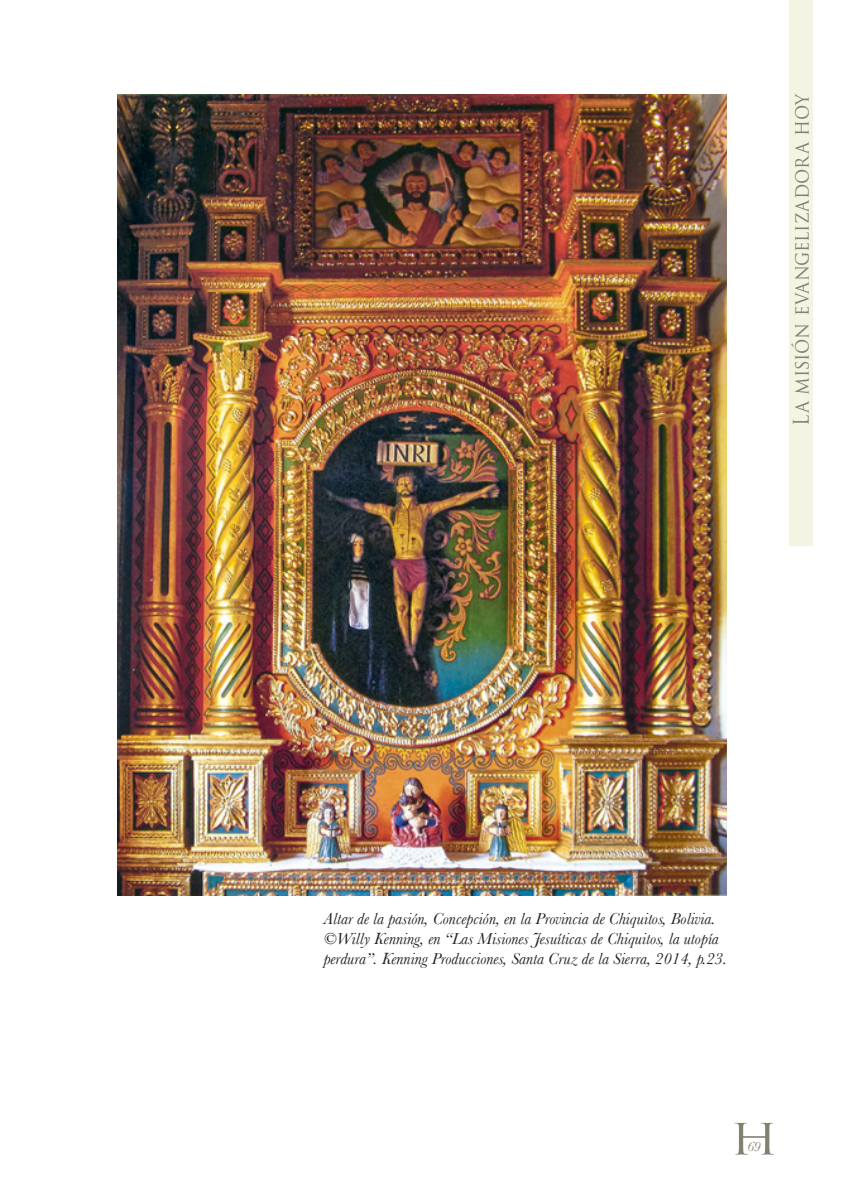
<style>
.page{position:relative;width:844px;height:1191px;background:#fff}
.page>*{position:absolute;margin:0;border:0;box-sizing:border-box;transform-origin:0 0}
.t1{font:42px "Trajan Pro";color:#83806f;scale:1.2 1}
.t2{font:21px "Trajan Pro";letter-spacing:-.005em;color:#83806f;scale:.9 1}
.t3{font:italic 16.62px/20.1px "Baskerville";color:#231f20}
.t4{font:italic 14px "Baskerville";color:#83806f}
</style>
<div class="page">
<img style="left:117px;top:94px;width:609px;height:801px">
<div style="left:789px;top:0;width:23px;height:546px;background:#f4f4e2"></div>
<p class="t2" style="left:787px;top:425px;width:371px;rotate:-90deg">La misión evangelizadora hoy</p>
<p class="t3" style="left:323px;top:908px;width:405px">Altar de la pasión, Concepción, en la Provincia de Chiquitos, Bolivia. ©Willy Kenning, en “Las Misiones Jesuíticas de Chiquitos, la utopía perdura”. Kenning Producciones, Santa Cruz de la Sierra, 2014, p.23.</p>
<h1 class="t1" style="left:729px;top:1112px;width:42px">H</h1>
<p class="t4" style="left:747px;top:1138px;width:15px">69</p>
</div>
